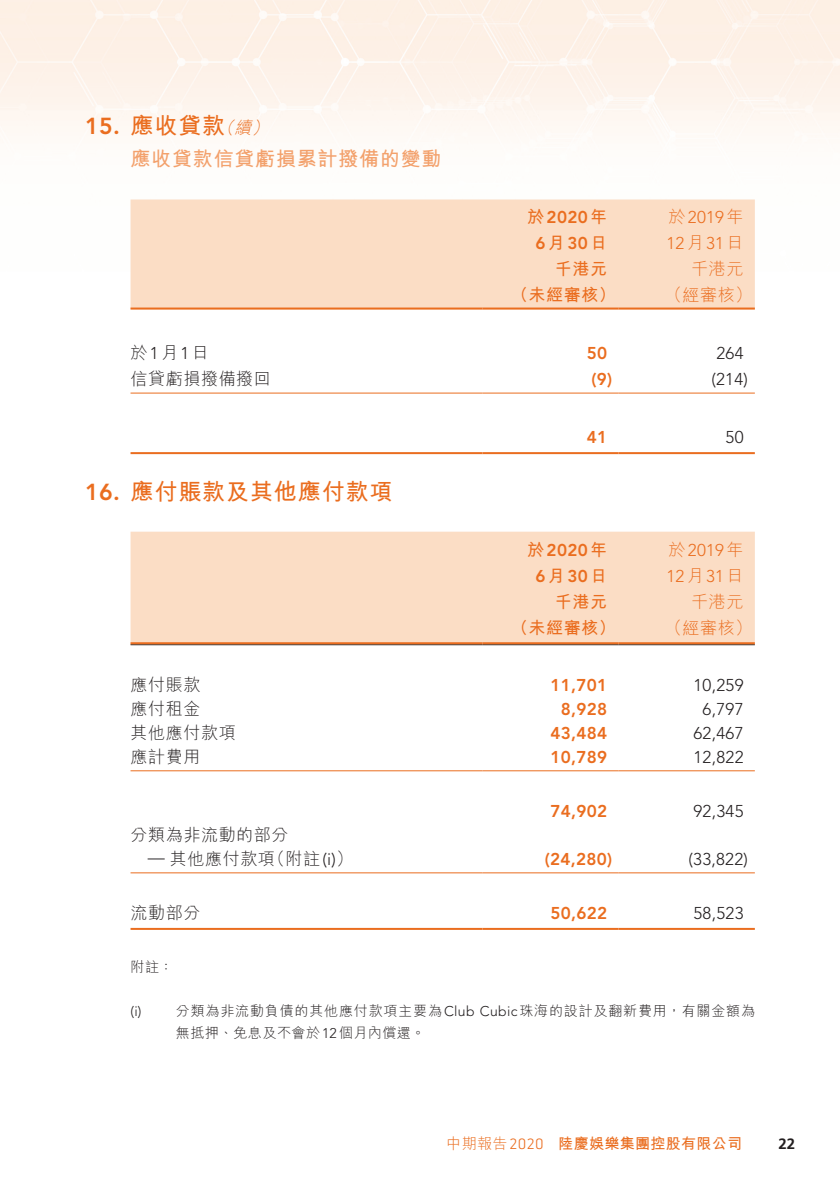
<style>
.page{position:relative;width:840px;height:1191px;background:#fff}
.page>*{position:absolute;margin:0;border:0;box-sizing:border-box;transform-origin:0 0}
._01_H1{font:700 23px "M Hei HK";letter-spacing:.04em;color:#ea6d1f}
._01_H1-2{font:800 23px "Avenir LT Std";color:#ea6d1f}
._02_H2{font:700 20px "M Hei HK";letter-spacing:.04em;color:#f3a16c}
._50_Table_txt{font:800 17px "Avenir LT Std";letter-spacing:.02em;color:#ea6d1f}
._50_Table_txt-2{font:300 17px "M Hei HK";letter-spacing:.035em;color:#231f20}
._50_Table_txt-3{font:300 17px "Avenir LT Std";letter-spacing:.015em;color:#231f20}
._50_Table_txt-4{font:300 17px "Avenir LT Std";letter-spacing:.015em;color:#ea6d1f}
._50_Table_txt-5{font:700 17px "M Hei HK";letter-spacing:.04em;color:#ea6d1f}
._50_Table_txt-6{font:300 17px "M Hei HK";letter-spacing:.035em;color:#ea6d1f}
._01_H1-3{font:italic 300 17px "M Hei HK";color:#ea6d1f}
.t1{font:700 15px "M Hei HK";letter-spacing:.02em;color:#ea6d1f}
.t2{font:300 15px "M Hei HK";color:#ea6d1f}
.t3{font:700 15px "Frutiger LT Std";color:#231f20}
._06_Notes{font:300 14px "M Hei HK";letter-spacing:.06em;color:#231f20}
._06_Notes-2{font:300 14px "M Hei HK";letter-spacing:.035em;color:#231f20}
._06_Notes-3{font:300 14px "Avenir LT Std";color:#231f20}
.s1{font-family:"Avenir LT Std"}
.s2{font-family:"M Hei HK";font-weight:700}
.s3{font-family:"M Hei HK"}
.s4{font-family:"Battersea"}
</style>
<div class="page">
<img style="left:0;top:0;width:839px;height:930px">
<div style="left:130px;top:199px;width:624px;height:108px;background:#fbddc5"></div>
<hr style="left:130px;top:307px;width:352px;height:2px;background:#ea6d1f">
<hr style="left:482px;top:307px;width:136px;height:2px;background:#ea6d1f">
<hr style="left:618px;top:307px;width:136px;height:2px;background:#ea6d1f">
<hr style="left:130px;top:392px;width:352px;height:1px;background:#ea6d1f">
<hr style="left:482px;top:392px;width:136px;height:1px;background:#ea6d1f">
<hr style="left:618px;top:392px;width:136px;height:1px;background:#ea6d1f">
<hr style="left:130px;top:452px;width:352px;height:2px;background:#ea6d1f">
<hr style="left:482px;top:452px;width:136px;height:2px;background:#ea6d1f">
<hr style="left:618px;top:452px;width:136px;height:2px;background:#ea6d1f">
<div style="left:130px;top:531px;width:624px;height:111px;background:#fbddc5"></div>
<hr style="left:130px;top:644px;width:352px;height:1px;background:#231f20">
<hr style="left:482px;top:644px;width:136px;height:1px;background:#231f20">
<hr style="left:618px;top:644px;width:136px;height:1px;background:#231f20">
<hr style="left:130px;top:642px;width:352px;height:2px;background:#ea6d1f">
<hr style="left:482px;top:642px;width:136px;height:2px;background:#ea6d1f">
<hr style="left:618px;top:642px;width:136px;height:2px;background:#ea6d1f">
<hr style="left:130px;top:770px;width:352px;height:1px;background:#ea6d1f">
<hr style="left:482px;top:770px;width:136px;height:1px;background:#ea6d1f">
<hr style="left:618px;top:770px;width:136px;height:1px;background:#ea6d1f">
<hr style="left:130px;top:872px;width:352px;height:1px;background:#ea6d1f">
<hr style="left:482px;top:872px;width:136px;height:1px;background:#ea6d1f">
<hr style="left:618px;top:872px;width:136px;height:1px;background:#ea6d1f">
<hr style="left:130px;top:928px;width:352px;height:2px;background:#ea6d1f">
<hr style="left:482px;top:928px;width:136px;height:2px;background:#ea6d1f">
<hr style="left:618px;top:928px;width:136px;height:2px;background:#ea6d1f">
<p class="_01_H1-2" style="left:85px;top:112px;width:36px">15.</p>
<p class="_01_H1" style="left:130px;top:109px;width:96px">應收貸款</p>
<p class="_01_H1-3" style="left:234px;top:119px;width:22px">續</p>
<p class="_01_H1-3" style="left:217px;top:119px;width:22px">（</p>
<p class="_01_H1-3" style="left:251px;top:119px;width:22px">(</p>
<p class="_02_H2" style="left:130px;top:144px;width:312px">應收貸款信貸虧損累計撥備的變動</p>
<p class="_50_Table_txt-2" style="left:130px;top:344px;width:80px">於<span class="s1">1</span>月<span class="s1">1</span>日</p>
<p class="_50_Table_txt-2" style="left:130px;top:370px;width:142px">信貸虧損撥備撥回</p>
<p class="_50_Table_txt" style="left:527px;top:207px;width:82px"><span class="s2">於</span>2020<span class="s2">年</span></p>
<p class="_50_Table_txt" style="left:535px;top:233px;width:73px">6<span class="s2">月</span>30<span class="s2">日</span></p>
<p class="_50_Table_txt-5" style="left:554px;top:257px;width:54px">千港元</p>
<p class="_50_Table_txt-4" style="left:668px;top:207px;width:76px"><span class="s3">於</span>2019<span class="s3">年</span></p>
<p class="_50_Table_txt-4" style="left:666px;top:233px;width:79px">12<span class="s3">月</span>31<span class="s3">日</span></p>
<p class="_50_Table_txt-6" style="left:690px;top:260px;width:54px">千港元</p>
<p class="_50_Table_txt-5" style="left:511px;top:283px;width:106px">（未經審核）</p>
<p class="_50_Table_txt-6" style="left:664px;top:286px;width:88px">（經審核(</p>
<p class="_50_Table_txt" style="left:586px;top:343px;width:22px">50</p>
<p class="_50_Table_txt-3" style="left:716px;top:343px;width:29px">264</p>
<p class="_50_Table_txt" style="left:591px;top:369px;width:22px">9) (</p>
<p class="_50_Table_txt-3" style="left:711px;top:369px;width:38px">)214(</p>
<p class="_01_H1-2" style="left:85px;top:478px;width:36px">16.</p>
<p class="_01_H1" style="left:130px;top:474px;width:263px">應付賬款及其他應付款項</p>
<p class="_50_Table_txt" style="left:586px;top:427px;width:22px">41</p>
<p class="_50_Table_txt-3" style="left:725px;top:427px;width:19px">50</p>
<p class="_50_Table_txt" style="left:527px;top:539px;width:82px"><span class="s2">於</span>2020<span class="s2">年</span></p>
<p class="_50_Table_txt" style="left:535px;top:565px;width:73px">6<span class="s2">月</span>30<span class="s2">日</span></p>
<p class="_50_Table_txt-5" style="left:554px;top:589px;width:54px">千港元</p>
<p class="_50_Table_txt-4" style="left:668px;top:539px;width:76px"><span class="s3">於</span>2019<span class="s3">年</span></p>
<p class="_50_Table_txt-4" style="left:666px;top:565px;width:79px">12<span class="s3">月</span>31<span class="s3">日</span></p>
<p class="_50_Table_txt-6" style="left:690px;top:592px;width:54px">千港元</p>
<p class="_50_Table_txt-5" style="left:511px;top:615px;width:106px">（未經審核）</p>
<p class="_50_Table_txt-6" style="left:664px;top:618px;width:88px">（經審核(</p>
<p class="_50_Table_txt-2" style="left:130px;top:676px;width:71px">應付賬款</p>
<p class="_50_Table_txt" style="left:550px;top:675px;width:58px">11,701</p>
<p class="_50_Table_txt-3" style="left:693px;top:675px;width:51px">10,259</p>
<p class="_50_Table_txt-2" style="left:130px;top:700px;width:71px">應付租金</p>
<p class="_50_Table_txt" style="left:560px;top:699px;width:48px">8,928</p>
<p class="_50_Table_txt-3" style="left:702px;top:699px;width:42px">6,797</p>
<p class="_50_Table_txt-2" style="left:130px;top:724px;width:107px">其他應付款項</p>
<p class="_50_Table_txt" style="left:550px;top:723px;width:58px">43,484</p>
<p class="_50_Table_txt-3" style="left:693px;top:723px;width:51px">62,467</p>
<p class="_50_Table_txt-2" style="left:130px;top:748px;width:71px">應計費用</p>
<p class="_50_Table_txt" style="left:550px;top:747px;width:58px">10,789</p>
<p class="_50_Table_txt-3" style="left:693px;top:747px;width:51px">12,822</p>
<p class="_50_Table_txt" style="left:550px;top:801px;width:58px">74,902</p>
<p class="_50_Table_txt-3" style="left:693px;top:801px;width:51px">92,345</p>
<p class="_50_Table_txt-2" style="left:130px;top:826px;width:159px">分類為非流動的部分</p>
<p class="_50_Table_txt-2" style="left:170px;top:850px;width:107px">其他應付款項</p>
<p class="_50_Table_txt-2" style="left:268px;top:850px;width:87px">（附註 (<span class="s1">(i(</span></p>
<p class="_50_Table_txt-3" style="left:148px;top:846px;width:18px">—</p>
<p class="_50_Table_txt" style="left:544px;top:849px;width:69px">)24,280(</p>
<p class="_50_Table_txt-3" style="left:688px;top:849px;width:61px">)33,822(</p>
<p class="_50_Table_txt-2" style="left:130px;top:904px;width:71px">流動部分</p>
<p class="_06_Notes" style="left:130px;top:959px;width:44px">附註：</p>
<p class="_06_Notes" style="left:176px;top:1003px;width:580px">分類為非流動負債的其他應付款項主要為<span class="s1">Club Cubic</span>珠海的設計及翻新費用，有關金額為</p>
<p class="_50_Table_txt" style="left:550px;top:903px;width:58px">50,622</p>
<p class="_50_Table_txt-3" style="left:693px;top:903px;width:51px">58,523</p>
<p class="_06_Notes-3" style="left:130px;top:1002px;width:13px">)i(</p>
<p class="_06_Notes-2" style="left:176px;top:1025px;width:250px">無抵押、免息及不會於<span class="s1">12</span>個月內償還。</p>
<p class="t2" style="left:446px;top:1136px;width:98px">中期報告<span class="s4">2020</span></p>
<p class="t1" style="left:558px;top:1133px;width:185px">陸慶娛樂集團控股有限公司</p>
<p class="t3" style="left:778px;top:1135px;width:18px">22</p>
</div>
